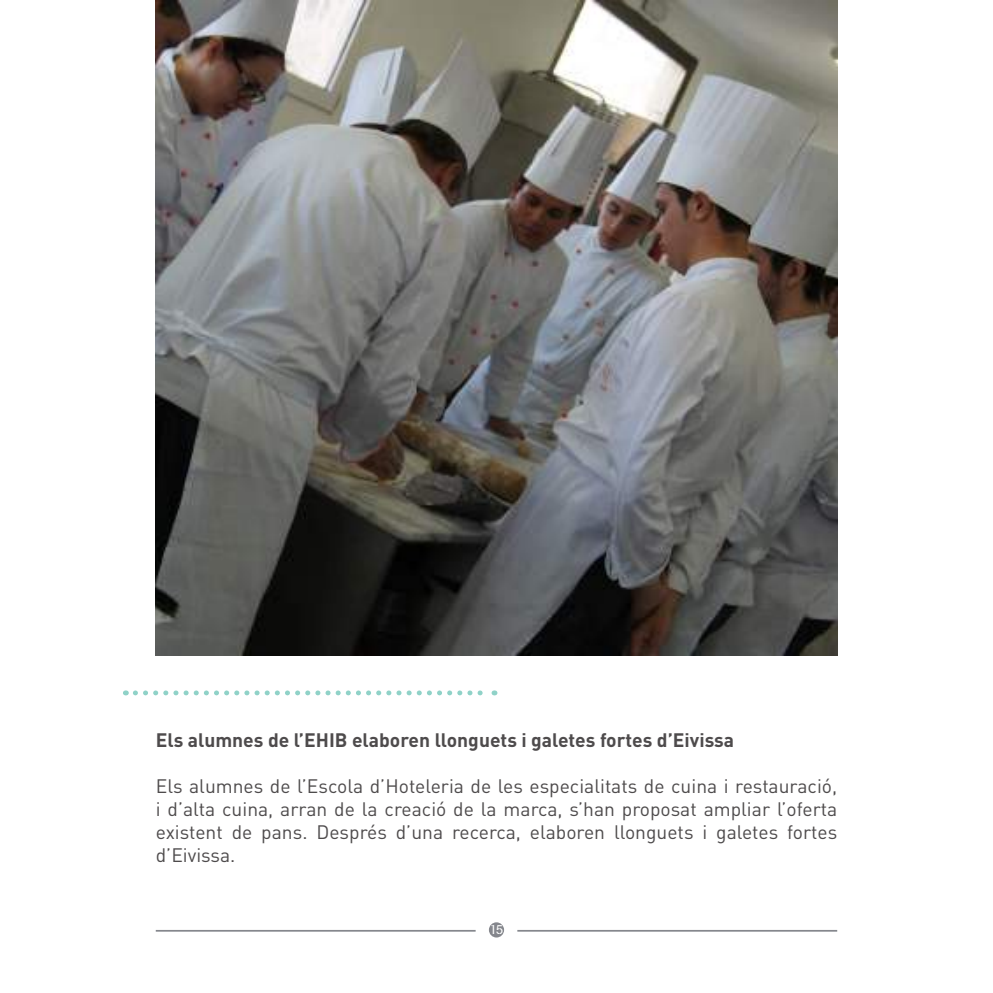
<style>
.page{position:relative;width:993px;height:993px;background:#fff}
.page>*{position:absolute;margin:0;border:0;box-sizing:border-box;transform-origin:0 0}
.t1{font:19.25px/23.1px "DIN";color:#4e4b4c;text-align:justify}
.t2{font:700 19.25px "DIN";color:#4e4b4c}
.t3{font:12.25px "VSV Rotula Regular";color:#fff}
</style>
<div class="page">
<div style="left:488px;top:922px;width:16px;height:15px;background:#85878d;border-radius:50%"></div>
<hr style="left:156px;top:929px;width:319px;height:2px;background:#85878d">
<hr style="left:517px;top:929px;width:319px;height:2px;background:#85878d">
<img style="left:156px;top:0;width:680px;height:655px">
<svg style="left:135px;top:690px;width:360px;height:5px"></svg>
<p class="t2" style="left:156px;top:726px;width:579px">Els alumnes de l’EHIB elaboren llonguets i galetes fortes d’Eivissa</p>
<p class="t1" style="left:156px;top:773px;width:682px">Els alumnes de l’Escola d’Hoteleria de les especialitats de cuina i restauració, i d’alta cuina, arran de la creació de la marca, s’han proposat ampliar l’oferta existent de pans. Després d’una recerca, elaboren llonguets i galetes fortes d’Eivissa.</p>
<p class="t3" style="left:489px;top:921px;width:15px">15</p>
</div>
